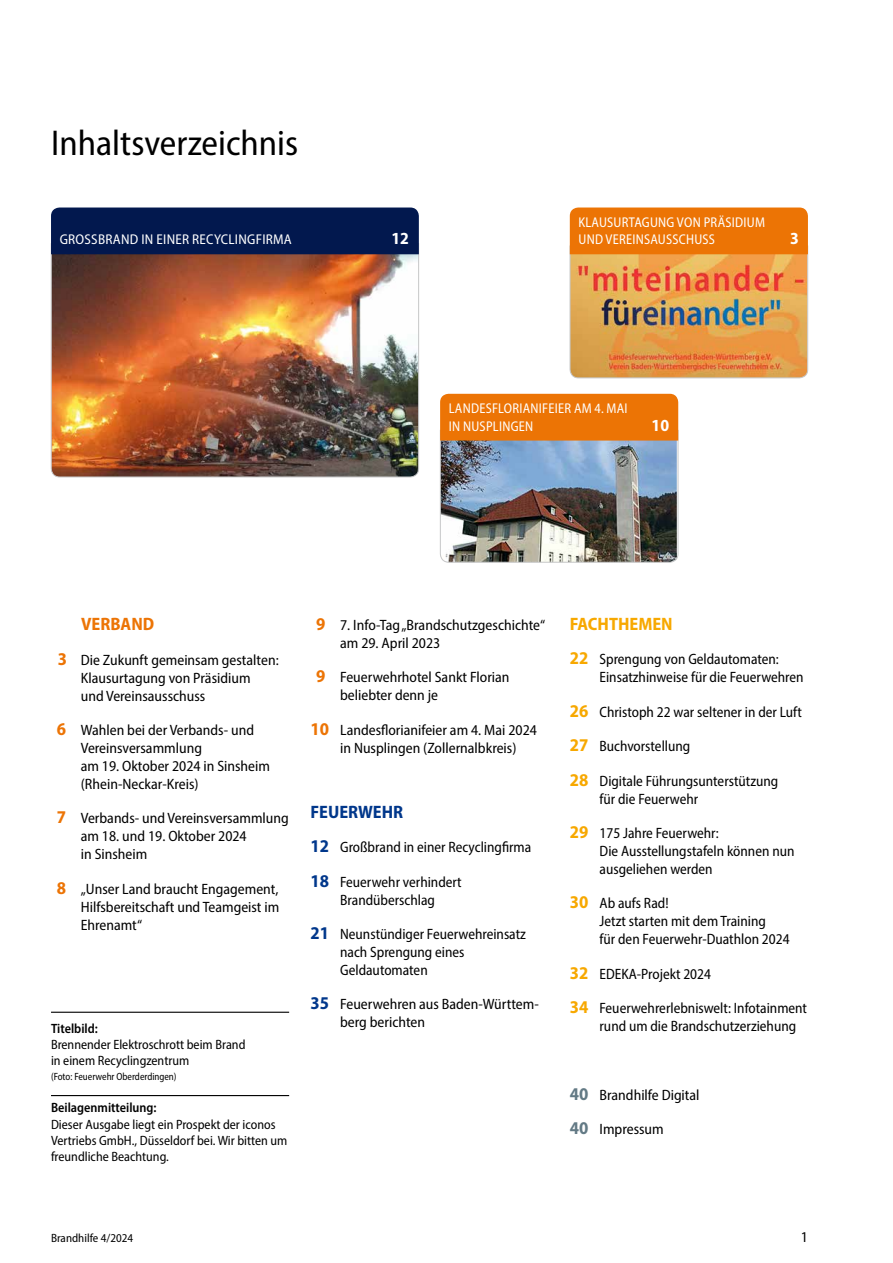
<style>
.page{position:relative;width:893px;height:1263px;background:#fff}
.page>*{position:absolute;margin:0;border:0;box-sizing:border-box;transform-origin:0 0}
.t1{font:semi-condensed 36px "Myriad Pro";color:#000}
.t2{font:700 semi-condensed 18px "Myriad Pro";color:#f7a800}
.t3{font:700 semi-condensed 18px "Myriad Pro";color:#00378b}
.t4{font:700 semi-condensed 18px "Myriad Pro";color:#ec7405}
.t5{font:700 semi-condensed 16.95px "Myriad Pro";color:#fff}
.t6{font:semi-condensed 15px/18px "Myriad Pro";color:#000}
.t7{font:semi-condensed 14.1px/17.7px "Myriad Pro";letter-spacing:.02em;color:#fff;scale:.95 1}
.t8{font:semi-condensed 14.1px "Myriad Pro";letter-spacing:.02em;color:#fff}
.t9{font:semi-condensed 13.5px/16.2px "Myriad Pro";color:#000}
.t10{font:600 semi-condensed 13.5px "Myriad Pro";color:#000}
.t11{font:semi-condensed 12px "Myriad Pro";color:#000}
.t12{font:semi-condensed 10.5px "Myriad Pro";color:#000;scale:.93 1}
.s1{font-weight:700;font-size:18px;color:#ec7405}
.s2{font-weight:700;font-size:18px;color:#00378b}
.s3{font-weight:700;font-size:18px;color:#f7a800}
.s4{font-weight:700;font-size:18px;color:#637a85}
</style>
<div class="page">
<hr style="left:51px;top:1012px;width:238px;height:1px;background:#000">
<img style="left:51px;top:254px;width:368px;height:223px">
<div style="left:51px;top:207px;width:368px;height:47px;background:#02184e"></div>
<img style="left:440px;top:394px;width:238px;height:169px">
<img style="left:570px;top:207px;width:238px;height:171px">
<hr style="left:51px;top:1095px;width:238px;height:1px;background:#000">
<h1 class="t1" style="left:51px;top:120px;width:249px">Inhaltsverzeichnis</h1>
<p class="t8" style="left:60px;top:231px;width:234px">GROSSBRAND IN EINER RECYCLINGFIRMA</p>
<p class="t5" style="left:391px;top:228px;width:19px">12</p>
<p class="t7" style="left:578px;top:213px;width:198px">KLAUSURTAGUNG VON PRÄSIDIUM<br>UND VEREINSAUSSCHUSS</p>
<p class="t5" style="left:790px;top:228px;width:10px">3</p>
<p class="t7" style="left:449px;top:399px;width:190px">LANDESFLORIANIFEIER AM 4. MAI<br>IN NUSPLINGEN</p>
<p class="t5" style="left:652px;top:414px;width:19px">10</p>
<p class="t4" style="left:81px;top:613px;width:75px">VERBAND</p>
<p class="t6" style="left:81px;top:650px;width:199px;text-indent:-23px"><span class="s1">3</span> Die Zukunft gemeinsam gestalten:<br>Klausurtagung von Präsidium<br>und Vereinsausschuss</p>
<p class="t6" style="left:81px;top:721px;width:191px;text-indent:-24px"><span class="s1">6</span> Wahlen bei der Verbands- und<br>Vereinsversammlung<br>am 19. Oktober 2024 in Sinsheim (Rhein-Neckar-Kreis)</p>
<p class="t6" style="left:81px;top:809px;width:209px;text-indent:-24px"><span class="s1">7</span> Verbands- und Vereinsversammlung am 18. und 19. Oktober 2024<br>in Sinsheim</p>
<p class="t6" style="left:81px;top:879px;width:200px;text-align:justify;text-indent:-24px"><span class="s1">8</span> „Unser Land braucht Engagement, Hilfsbereitschaft und Teamgeist im Ehrenamt“</p>
<p class="t10" style="left:51px;top:1019px;width:48px">Titelbild:</p>
<p class="t9" style="left:51px;top:1036px;width:196px">Brennender Elektroschrott beim Brand in einem Recyclingzentrum</p>
<p class="t12" style="left:51px;top:1070px;width:137px">(Foto: Feuerwehr Oberderdingen)</p>
<p class="t10" style="left:51px;top:1099px;width:107px">Beilagenmitteilung:</p>
<p class="t9" style="left:51px;top:1116px;width:238px">Dieser Ausgabe liegt ein Prospekt der iconos<br>Vertriebs GmbH., Düsseldorf bei. Wir bitten um freundliche Beachtung.</p>
<p class="t6" style="left:340px;top:616px;width:206px;text-indent:-24px"><span class="s1">9</span> 7. Info-Tag „Brandschutzgeschichte“ am 29. April 2023</p>
<p class="t6" style="left:340px;top:668px;width:171px;text-indent:-24px"><span class="s1">9</span> Feuerwehrhotel Sankt Florian beliebter denn je</p>
<p class="t6" style="left:340px;top:721px;width:198px;text-indent:-30px"><span class="s1">10</span> Landesflorianifeier am 4. Mai 2024 in Nusplingen (Zollernalbkreis)</p>
<p class="t3" style="left:310px;top:800px;width:94px">FEUERWEHR</p>
<p class="t6" style="left:310px;top:838px;width:222px"><span class="s2">12</span> Großbrand in einer Recyclingfirma</p>
<p class="t6" style="left:310px;top:872px;width:153px;text-align:center"><span class="s2">18</span> Feuerwehr verhindert<br>Brandüberschlag</p>
<p class="t6" style="left:340px;top:925px;width:187px;text-indent:-30px"><span class="s2">21</span> Neunstündiger Feuerwehreinsatz nach Sprengung eines<br>Geldautomaten</p>
<p class="t6" style="left:340px;top:995px;width:200px;text-indent:-30px"><span class="s2">35</span> Feuerwehren aus Baden-Württem&shy;berg berichten</p>
<p class="t2" style="left:570px;top:612px;width:104px">FACHTHEMEN</p>
<p class="t6" style="left:600px;top:650px;width:206px;text-indent:-30px"><span class="s3">22</span> Sprengung von Geldautomaten:<br>Einsatzhinweise für die Feuerwehren</p>
<p class="t6" style="left:570px;top:703px;width:233px"><span class="s3">26</span> Christoph 22 war seltener in der Luft</p>
<p class="t6" style="left:570px;top:737px;width:122px"><span class="s3">27</span> Buchvorstellung</p>
<p class="t6" style="left:600px;top:771px;width:180px;text-indent:-30px"><span class="s3">28</span> Digitale Führungsunterstützung für die Feuerwehr</p>
<p class="t6" style="left:600px;top:824px;width:196px;text-indent:-30px"><span class="s3">29</span> 175 Jahre Feuerwehr:<br>Die Ausstellungstafeln können nun ausgeliehen werden</p>
<p class="t6" style="left:600px;top:894px;width:192px;text-indent:-30px"><span class="s3">30</span> Ab aufs Rad!<br>Jetzt starten mit dem Training<br>für den Feuerwehr-Duathlon 2024</p>
<p class="t6" style="left:570px;top:964px;width:143px"><span class="s3">32</span> EDEKA-Projekt 2024</p>
<p class="t6" style="left:600px;top:999px;width:209px;text-indent:-30px"><span class="s3">34</span> Feuerwehrerlebniswelt: Infotainment rund um die Brandschutzerziehung</p>
<p class="t6" style="left:570px;top:1085px;width:131px"><span class="s4">40</span> Brandhilfe Digital</p>
<p class="t6" style="left:570px;top:1120px;width:95px"><span class="s4">40</span> Impressum</p>
<p class="t11" style="left:51px;top:1230px;width:84px">Brandhilfe 4/2024</p>
<p class="t6" style="left:801px;top:1227px;width:9px">1</p>
</div>
